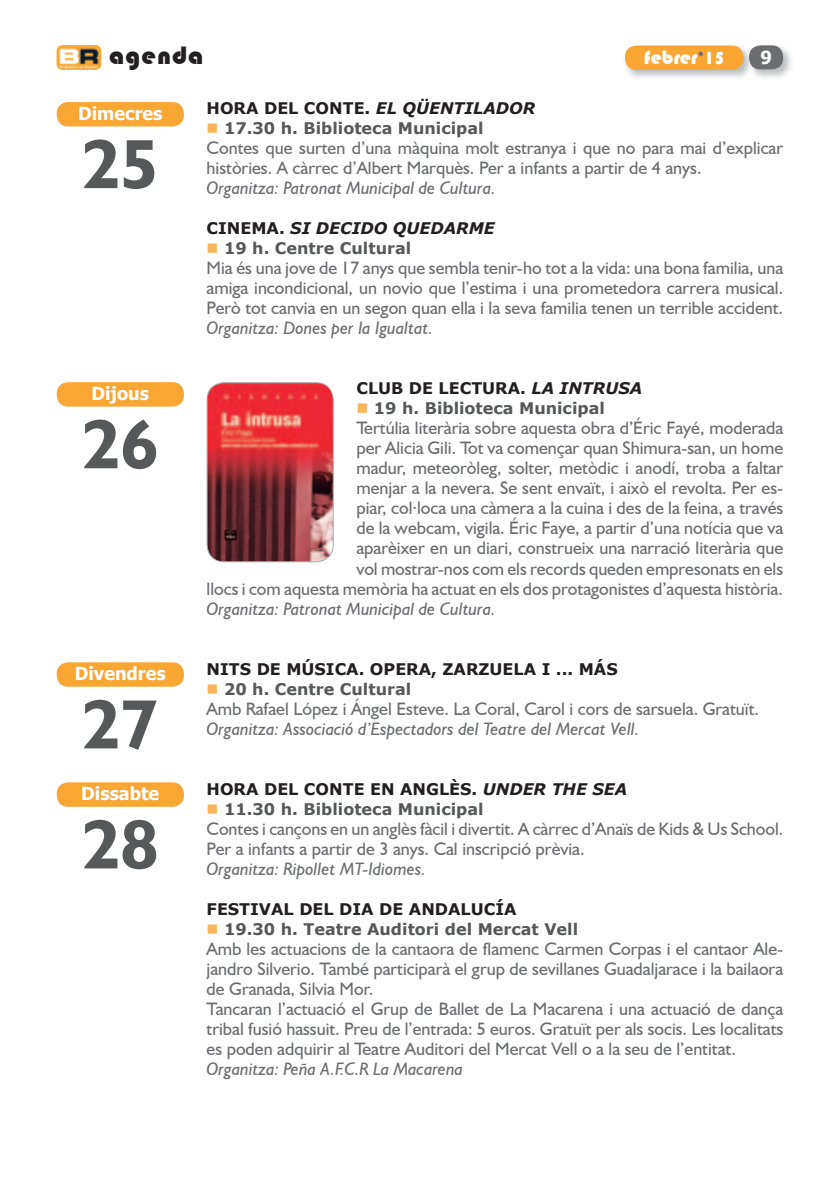
<style>
.page{position:relative;width:840px;height:1191px;background:#fff}
.page>*{position:absolute;margin:0;border:0;box-sizing:border-box;transform-origin:0 0}
.t1{font:700 70px "Humanist 521 BT";color:#57585a}
.t2{font:26px "Bauhaus 93";letter-spacing:.04em;color:#231f20}
.t3{font:20px "Bauhaus 93";color:#fff}
.t4{font:18px/20px "Humanist 521 BT";color:#6c6d70}
.t5{font:italic 18px "Humanist 521 BT";color:#6c6d70}
.t6{font:700 18px "Tahoma";color:#fff}
.t7{font:700 16px "Verdana";color:#57585a}
.t8{font:700 16px "Verdana";color:#231f20}
.t9{font:italic 700 16px "Verdana";color:#231f20}
.s1{font-size:18px;color:#6c6d70}
.s2{font-size:18px}
.s3{font-style:italic}
.s4{color:#fbb65b}
.s5{font-style:normal}
</style>
<div class="page">
<img style="left:57px;top:45px;width:44px;height:25px">
<img style="left:753px;top:45px;width:38px;height:33px">
<div style="left:748px;top:45px;width:34px;height:25px;background:#6c6d70;border-radius:11px"></div>
<img style="left:625px;top:45px;width:121px;height:33px">
<img style="left:746px;top:47px;width:7px;height:27px">
<img style="left:748px;top:48px;width:5px;height:19px">
<div style="left:624px;top:46px;width:119px;height:24px;background:#faa632;border-radius:11px"></div>
<div style="left:57px;top:102px;width:127px;height:24px;background:#faa632;border-radius:11px"></div>
<div style="left:57px;top:382px;width:127px;height:24px;background:#faa632;border-radius:11px"></div>
<svg style="left:206px;top:382px;width:127px;height:180px;background:#ad3d42"></svg>
<div style="left:57px;top:662px;width:127px;height:24px;background:#faa632;border-radius:11px"></div>
<div style="left:57px;top:782px;width:127px;height:24px;background:#faa632;border-radius:11px"></div>
<h2 class="t2" style="left:109px;top:40px;width:96px">agenda</h2>
<p class="t3" style="left:643px;top:46px;width:82px">febrer<span class="s1">’</span><span class="s2">15</span></p>
<p class="t6" style="left:760px;top:45px;width:13px">9</p>
<p class="t6" style="left:78px;top:101px;width:86px">Dimecres</p>
<p class="t8" style="left:206px;top:97px;width:330px">HORA DEL CONTE. <span class="s3">EL QÜENTILADOR</span></p>
<p class="t7" style="left:206px;top:117px;width:278px"><span class="s4">■</span> 17.30 h. Biblioteca Municipal</p>
<p class="t4" style="left:206px;top:138px;width:577px">Contes que surten d’una màquina molt estranya i que no para mai d’explicar històries. A càrrec d’Albert Marquès. Per a infants a partir de 4 anys.</p>
<p class="t5" style="left:206px;top:177px;width:290px">Organitza: Patronat Municipal de Cultura.</p>
<p class="t9" style="left:206px;top:217px;width:289px"><span class="s5">CINEMA.</span> SI DECIDO QUEDARME</p>
<p class="t7" style="left:206px;top:237px;width:206px"><span class="s4">■</span> 19 h. Centre Cultural</p>
<p class="t4" style="left:206px;top:258px;width:578px;text-align:justify">Mia és una jove de 17 anys que sembla tenir-ho tot a la vida: una bona familia, una amiga incondicional, un novio que l’estima i una prometedora carrera musical.<br>Però tot canvia en un segon quan ella i la seva familia tenen un terrible accident.</p>
<p class="t5" style="left:206px;top:317px;width:228px">Organitza: Dones per la Igualtat.</p>
<h1 class="t1" style="left:82px;top:121px;width:78px">25</h1>
<p class="t6" style="left:91px;top:381px;width:59px">Dijous</p>
<p class="t8" style="left:356px;top:377px;width:287px">CLUB DE LECTURA. <span class="s3">LA INTRUSA</span></p>
<p class="t7" style="left:356px;top:397px;width:250px"><span class="s4">■</span> 19 h. Biblioteca Municipal</p>
<p class="t4" style="left:206px;top:418px;width:578px;text-align:right">Tertúlia literària sobre aquesta obra d’Éric Fayé, moderada<br>per Alicia Gili. Tot va començar quan Shimura-san, un home<br>madur, meteoròleg, solter, metòdic i anodí, troba a faltar<br>menjar a la nevera. Se sent envaït, i això el revolta. Per es-<br>piar, col·loca una càmera a la cuina i des de la feina, a través<br>de la webcam, vigila. Éric Faye, a partir d’una notícia que va<br>aparèixer en un diari, construeix una narració literària que<br>vol mostrar-nos com els records queden empresonats en els<br>llocs i com aquesta memòria ha actuat en els dos protagonistes d’aquesta història.</p>
<p class="t5" style="left:206px;top:597px;width:290px">Organitza: Patronat Municipal de Cultura.</p>
<h1 class="t1" style="left:82px;top:401px;width:78px">26</h1>
<p class="t6" style="left:75px;top:661px;width:92px">Divendres</p>
<p class="t8" style="left:206px;top:657px;width:412px">NITS DE MÚSICA. OPERA, ZARZUELA I ... MÁS</p>
<p class="t7" style="left:206px;top:677px;width:206px"><span class="s4">■</span> 20 h. Centre Cultural</p>
<p class="t4" style="left:206px;top:698px;width:553px">Amb Rafael López i Ángel Esteve. La Coral, Carol i cors de sarsuela. Gratuït.</p>
<p class="t5" style="left:206px;top:717px;width:434px">Organitza: Associació d’Espectadors del Teatre del Mercat Vell.</p>
<h1 class="t1" style="left:82px;top:681px;width:78px">27</h1>
<p class="t6" style="left:81px;top:781px;width:79px">Dissabte</p>
<p class="t8" style="left:206px;top:777px;width:422px">HORA DEL CONTE EN ANGLÈS. <span class="s3">UNDER THE SEA</span></p>
<p class="t7" style="left:206px;top:797px;width:278px"><span class="s4">■</span> 11.30 h. Biblioteca Municipal</p>
<p class="t4" style="left:206px;top:818px;width:578px">Contes i cançons en un anglès fàcil i divertit. A càrrec d’Anaïs de Kids &amp; Us School.<br>Per a infants a partir de 3 anys. Cal inscripció prèvia.</p>
<p class="t5" style="left:206px;top:857px;width:221px">Organitza: Ripollet MT-Idiomes.</p>
<p class="t8" style="left:206px;top:897px;width:311px">FESTIVAL DEL DIA DE ANDALUCÍA</p>
<p class="t7" style="left:206px;top:917px;width:373px"><span class="s4">■</span> 19.30 h. Teatre Auditori del Mercat Vell</p>
<p class="t4" style="left:206px;top:938px;width:578px">Amb les actuacions de la cantaora de flamenc Carmen Corpas i el cantaor Ale&shy;jandro Silverio. També participarà el grup de sevillanes Guadaljarace i la bailaora de Granada, Silvia Mor.<br>Tancaran l’actuació el Grup de Ballet de La Macarena i una actuació de dança tribal fusió hassuit. Preu de l’entrada: 5 euros. Gratuït per als socis. Les localitats es poden adquirir al Teatre Auditori del Mercat Vell o a la seu de l’entitat.</p>
<p class="t5" style="left:206px;top:1057px;width:258px">Organitza: Peña A.F.C.R La Macarena</p>
<h1 class="t1" style="left:82px;top:801px;width:78px">28</h1>
</div>
